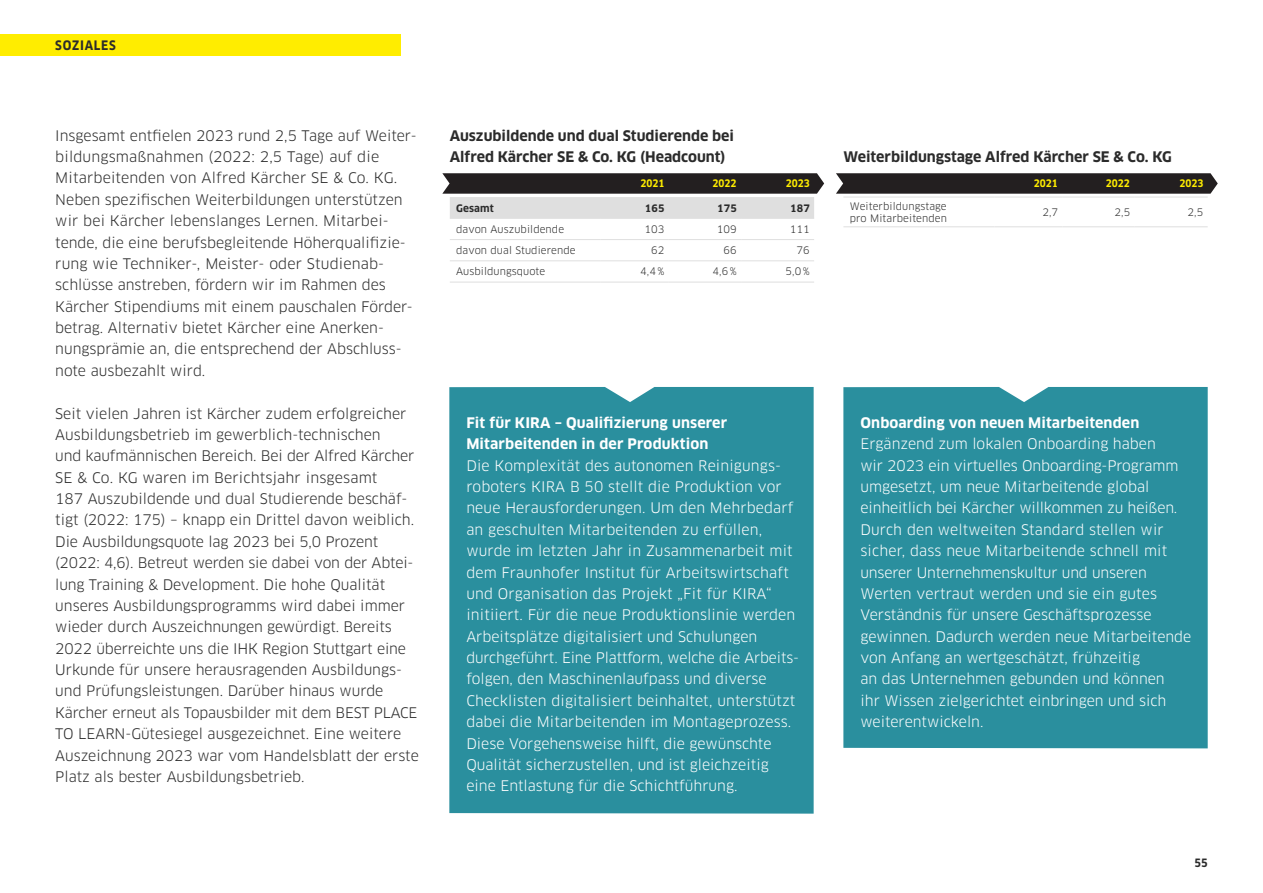
<style>
.page{position:relative;width:1263px;height:893px;background:#fff}
.page>*{position:absolute;margin:0;border:0;box-sizing:border-box;transform-origin:0 0}
.t1{font:14.25px/21.5px "Clan Pro";color:#2b2b2b}
.t2{font:14.25px/21.3px "Clan Pro";color:#fff}
.t3{font:700 14.25px/21.3px "Clan Pro";color:#2b2b2b}
.t4{font:700 14.25px/21.3px "Clan Pro";letter-spacing:.01em;color:#fff}
.t5{font:700 12.75px "Clan Pro Narr";letter-spacing:.06em;color:#2b2b2b}
.t6{font:700 11.25px "Clan Pro Narr";color:#2b2b2b}
.t7{font:700 10.2px "Clan Pro Narr";color:#ffed00}
.t8{font:10.05px/12px "Clan Pro";letter-spacing:.01em;color:#2b2b2b}
.t9{font:700 10.05px "Clan Pro";letter-spacing:.01em;color:#2b2b2b}
</style>
<div class="page">
<div style="left:0;top:34px;width:400px;height:21px;background:#ffed00"></div>
<div style="left:449px;top:387px;width:365px;height:427px;background:#2a8f9e"></div>
<div style="left:843px;top:387px;width:365px;height:361px;background:#2a8f9e"></div>
<hr style="left:450px;top:282px;width:151px;height:1px;background:#dfdfdf">
<hr style="left:601px;top:282px;width:68px;height:1px;background:#dfdfdf">
<hr style="left:669px;top:282px;width:72px;height:1px;background:#dfdfdf">
<hr style="left:741px;top:282px;width:73px;height:1px;background:#dfdfdf">
<svg style="left:442px;top:173px;width:382px;height:109px"></svg>
<hr style="left:843px;top:227px;width:151px;height:1px;background:#dfdfdf">
<hr style="left:994px;top:227px;width:68px;height:1px;background:#dfdfdf">
<hr style="left:1062px;top:227px;width:73px;height:1px;background:#dfdfdf">
<hr style="left:1135px;top:227px;width:73px;height:1px;background:#dfdfdf">
<svg style="left:836px;top:173px;width:382px;height:54px"></svg>
<p class="t5" style="left:55px;top:38px;width:62px">SOZIALES</p>
<p class="t1" style="left:55px;top:125px;width:363px">Insgesamt entfielen 2023 rund 2,5 Tage auf Weiter&shy;bildungsmaßnahmen (2022: 2,5 Tage) auf die Mitarbeitenden von Alfred Kärcher SE &amp; Co. KG.<br>Neben spezifischen Weiterbildungen unterstützen wir bei Kärcher lebenslanges Lernen. Mitarbei&shy;tende, die eine berufsbegleitende Höherqualifizie&shy;rung wie Techniker-, Meister- oder Studienab&shy;schlüsse anstreben, fördern wir im Rahmen des Kärcher Stipendiums mit einem pauschalen Förder&shy;betrag. Alternativ bietet Kärcher eine Anerken&shy;nungsprämie an, die entsprechend der Abschluss&shy;note ausbezahlt wird.</p>
<p class="t1" style="left:55px;top:403px;width:365px">Seit vielen Jahren ist Kärcher zudem erfolgreicher Ausbildungsbetrieb im gewerblich-technischen<br>und kaufmännischen Bereich. Bei der Alfred Kärcher SE &amp; Co. KG waren im Berichtsjahr insgesamt<br>187 Auszubildende und dual Studierende beschäf&shy;tigt (2022: 175) – knapp ein Drittel davon weiblich.<br>Die Ausbildungsquote lag 2023 bei 5,0 Prozent (2022: 4,6). Betreut werden sie dabei von der Abtei&shy;lung Training &amp; Development. Die hohe Qualität unseres Ausbildungsprogramms wird dabei immer wieder durch Auszeichnungen gewürdigt. Bereits 2022 überreichte uns die IHK Region Stuttgart eine Urkunde für unsere herausragenden Ausbildungs&shy;und Prüfungsleistungen. Darüber hinaus wurde Kärcher erneut als Topausbilder mit dem BEST PLACE TO LEARN-Gütesiegel ausgezeichnet. Eine weitere Auszeichnung 2023 war vom Handelsblatt der erste Platz als bester Ausbildungsbetrieb.</p>
<p class="t3" style="left:450px;top:125px;width:286px">Auszubildende und dual Studierende bei<br>Alfred Kärcher SE &amp; Co. KG (Headcount)</p>
<p class="t7" style="left:640px;top:178px;width:26px">2021</p>
<p class="t7" style="left:712px;top:178px;width:26px">2022</p>
<p class="t7" style="left:786px;top:178px;width:26px">2023</p>
<p class="t9" style="left:456px;top:202px;width:39px">Gesamt</p>
<p class="t9" style="left:645px;top:202px;width:21px">165</p>
<p class="t9" style="left:717px;top:202px;width:21px">175</p>
<p class="t9" style="left:790px;top:202px;width:21px">187</p>
<p class="t8" style="left:456px;top:223px;width:109px">davon Auszubildende</p>
<p class="t8" style="left:645px;top:223px;width:21px">103</p>
<p class="t8" style="left:717px;top:223px;width:21px">109</p>
<p class="t8" style="left:790px;top:223px;width:21px">111</p>
<p class="t8" style="left:456px;top:244px;width:121px">davon dual Studierende</p>
<p class="t8" style="left:651px;top:244px;width:15px">62</p>
<p class="t8" style="left:723px;top:244px;width:15px">66</p>
<p class="t8" style="left:796px;top:244px;width:15px">76</p>
<p class="t8" style="left:456px;top:266px;width:91px">Ausbildungsquote</p>
<p class="t8" style="left:640px;top:266px;width:26px">4,4%</p>
<p class="t8" style="left:712px;top:266px;width:26px">4,6%</p>
<p class="t8" style="left:785px;top:266px;width:26px">5,0%</p>
<p class="t4" style="left:466px;top:412px;width:262px">Fit für KIRA – Qualifizierung unserer<br>Mitarbeitenden in der Produktion</p>
<p class="t2" style="left:466px;top:455px;width:331px">Die Komplexität des autonomen Reinigungs&shy;roboters KIRA B 50 stellt die Produktion vor neue Herausforderungen. Um den Mehrbedarf an geschulten Mitarbeitenden zu erfüllen, wurde im letzten Jahr in Zusammenarbeit mit dem Fraunhofer Institut für Arbeitswirtschaft und Organisation das Projekt „Fit für KIRA“ initiiert. Für die neue Produktionslinie werden Arbeitsplätze digitalisiert und Schulungen durchgeführt. Eine Plattform, welche die Arbeits-- folgen, den Maschinenlaufpass und diverse Checklisten digitalisiert beinhaltet, unterstützt dabei die Mitarbeitenden im Montageprozess.<br>Diese Vorgehensweise hilft, die gewünschte Qualität sicherzustellen, und ist gleichzeitig eine Entlastung für die Schichtführung.</p>
<p class="t3" style="left:843px;top:146px;width:330px">Weiterbildungstage Alfred Kärcher SE &amp; Co. KG</p>
<p class="t7" style="left:1034px;top:178px;width:26px">2021</p>
<p class="t7" style="left:1106px;top:178px;width:26px">2022</p>
<p class="t7" style="left:1179px;top:178px;width:26px">2023</p>
<p class="t8" style="left:850px;top:200px;width:99px">Weiterbildungstage pro Mitarbeitenden</p>
<p class="t8" style="left:1042px;top:206px;width:17px">2,7</p>
<p class="t8" style="left:1114px;top:206px;width:17px">2,5</p>
<p class="t8" style="left:1187px;top:206px;width:17px">2,5</p>
<p class="t4" style="left:860px;top:412px;width:280px">Onboarding von neuen Mitarbeitenden</p>
<p class="t2" style="left:860px;top:433px;width:332px">Ergänzend zum lokalen Onboarding haben<br>wir 2023 ein virtuelles Onboarding-Programm umgesetzt, um neue Mitarbeitende global einheitlich bei Kärcher willkommen zu heißen.<br>Durch den weltweiten Standard stellen wir sicher, dass neue Mitarbeitende schnell mit unserer Unternehmenskultur und unseren Werten vertraut werden und sie ein gutes Verständnis für unsere Geschäftsprozesse gewinnen. Dadurch werden neue Mitarbeitende von Anfang an wertgeschätzt, frühzeitig<br>an das Unternehmen gebunden und können<br>ihr Wissen zielgerichtet einbringen und sich weiterentwickeln.</p>
<p class="t6" style="left:1194px;top:857px;width:15px">55</p>
</div>
